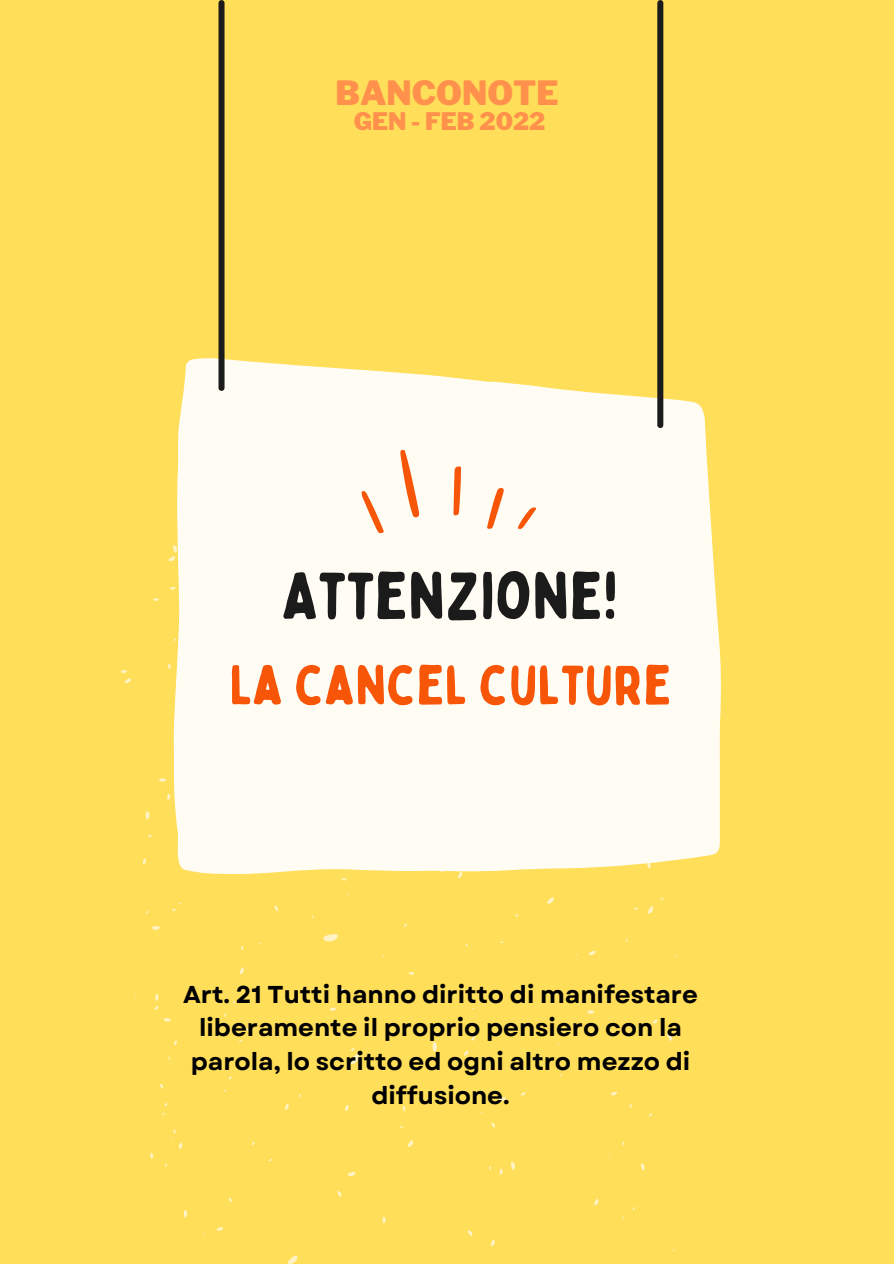
<style>
.page{position:relative;width:894px;height:1264px;background:#fff}
.page>*{position:absolute;margin:0;border:0;box-sizing:border-box;transform-origin:0 0}
.t1{font:66.15px "Bobby Jones Soft";color:#1b1b1b}
.t2{font:55.65px "Bobby Jones Soft";color:#f75608}
.t3{font:900 33.15px "Libre Franklin";color:#ff914d}
.t4{font:700 24.45px/33.8px "Garet";color:#000;text-align:center}
.t5{font:900 24px "Libre Franklin";color:#ff914d}
</style>
<div class="page">
<div style="left:0;top:0;width:893px;height:1263px;background:#ffde59"></div>
<svg style="left:120px;top:556px;width:555px;height:707px"></svg>
<svg style="left:173px;top:357px;width:548px;height:517px;background:#fef9e8"></svg>
<div style="left:218px;top:3px;width:6px;height:385px;background:#1b1b1b"></div>
<div style="left:657px;top:3px;width:6px;height:422px;background:#1b1b1b"></div>
<svg style="left:399px;top:449px;width:21px;height:70px"></svg>
<svg style="left:445px;top:465px;width:24px;height:50px"></svg>
<svg style="left:361px;top:488px;width:23px;height:47px"></svg>
<svg style="left:480px;top:487px;width:59px;height:42px;background:#fde1cd"></svg>
<p class="t3" style="left:335px;top:73px;width:225px">BANCONOTE</p>
<p class="t5" style="left:353px;top:107px;width:193px">GEN - FEB 2022</p>
<p class="t1" style="left:281px;top:554px;width:337px">ATTENZIONE!</p>
<p class="t2" style="left:229px;top:650px;width:443px">LA CANCEL CULTURE</p>
<p class="t4" style="left:183px;top:977px;width:516px">Art. 21 Tutti hanno diritto di manifestare liberamente il proprio pensiero con la parola, lo scritto ed ogni altro mezzo di diffusione.</p>
</div>
